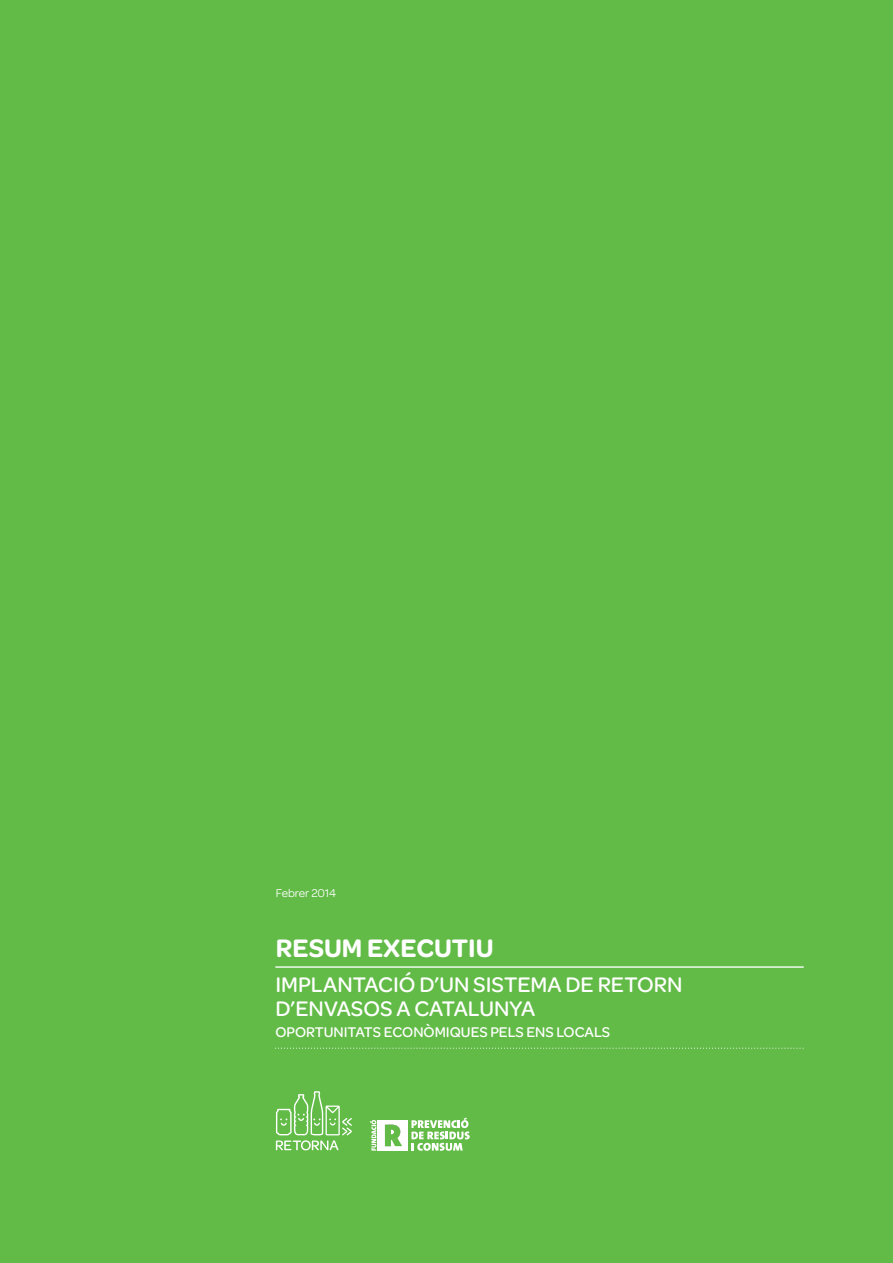
<style>
.page{position:relative;width:893px;height:1263px;background:#62bb47}
.page>*{position:absolute;margin:0;border:0;box-sizing:border-box;transform-origin:0 0}
.t1{font:600 27px "Omnes";color:#fff}
.t2{font:500 22.5px/24px "Omnes";color:#fff}
.t3{font:500 15px "Omnes";color:#fff}
.t4{font:12px "Omnes";color:#fff}
</style>
<div class="page">
<hr style="left:275px;top:966px;width:529px;height:2px;background:#fff">
<svg style="left:275px;top:1047px;width:529px;height:2px"></svg>
<svg style="left:370px;top:1120px;width:6px;height:30px"></svg>
<div style="left:377px;top:1120px;width:30px;height:30px;background:#fff"></div>
<svg style="left:385px;top:1125px;width:17px;height:21px"></svg>
<svg style="left:411px;top:1117px;width:59px;height:34px"></svg>
<svg style="left:276px;top:1091px;width:76px;height:59px"></svg>
<p class="t4" style="left:276px;top:886px;width:62px">Febrer 2014</p>
<p class="t1" style="left:276px;top:933px;width:18px">RESUM</p>
<p class="t1" style="left:367px;top:933px;width:17px">EXECUTIU</p>
<p class="t2" style="left:275px;top:972px;width:409px">IMPLANTACIÓ D’UN SISTEMA DE RETORN<br>D’ENVASOS A CATALUNYA</p>
<p class="t3" style="left:275px;top:1023px;width:336px">OPORTUNITATS ECONÒMIQUES PELS ENS LOCALS</p>
</div>
